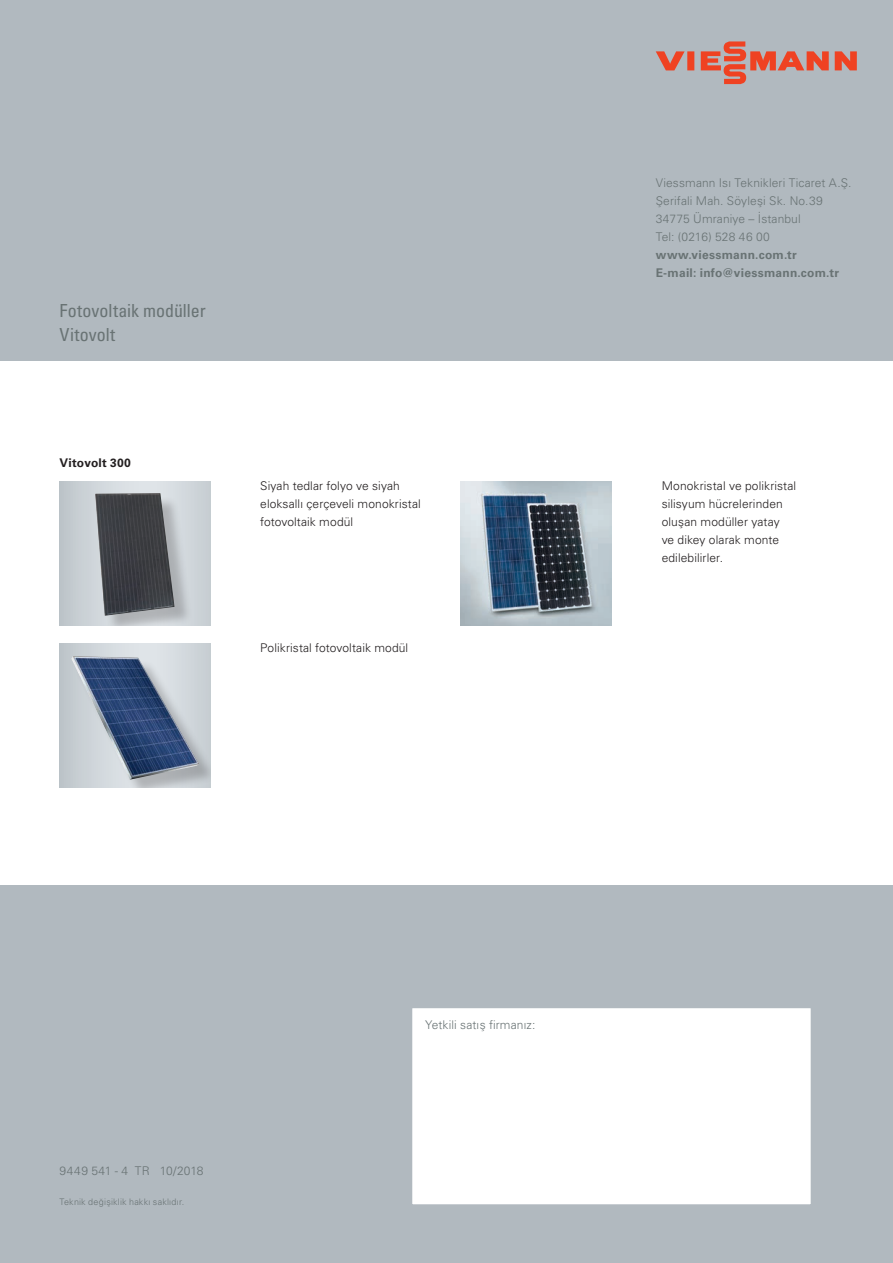
<style>
.page{position:relative;width:893px;height:1263px;background:#b1b9bf}
.page>*{position:absolute;margin:0;border:0;box-sizing:border-box;transform-origin:0 0}
.t1{font:condensed 18px/24px "Univers LTCYR 57";color:#697374}
.t2{font:300 12px/18px "Univers LTCYR 45";letter-spacing:.01em;color:#231f20}
.t3{font:300 12px/18px "Univers LTCYR 45";letter-spacing:.01em;color:#697374}
.t4{font:700 12px/18px "Univers LTCYR 65";letter-spacing:.02em;color:#697374}
.t5{font:700 12px "Univers LTCYR 65";letter-spacing:.02em;color:#231f20}
.t6{font:300 9px "Univers LTCYR 45";letter-spacing:.025em;color:#697374}
</style>
<div class="page">
<div style="left:411px;top:1007px;width:401px;height:199px;background:#fff;border:2px solid #b1b9bf"></div>
<div style="left:0;top:361px;width:893px;height:523px;background:#fff"></div>
<svg style="left:656px;top:41px;width:201px;height:43px"></svg>
<svg style="left:60px;top:482px;width:150px;height:144px;background:#c9d0d5"></svg>
<div style="left:97px;top:495px;width:95px;height:131px;background:#231f20;opacity:.25"></div>
<img style="left:95px;top:493px;width:80px;height:123px">
<img style="left:461px;top:482px;width:150px;height:144px">
<svg style="left:60px;top:644px;width:150px;height:144px;background:#c9d0d5"></svg>
<div style="left:75px;top:658px;width:135px;height:130px;background:#231f20;opacity:.25"></div>
<img style="left:71px;top:656px;width:128px;height:124px">
<h1 class="t1" style="left:60px;top:298px;width:148px">Fotovoltaik modüller<br>Vitovolt</h1>
<p class="t5" style="left:60px;top:454px;width:73px">Vitovolt 300</p>
<p class="t2" style="left:260px;top:477px;width:162px">Siyah tedlar folyo ve siyah eloksallı çerçeveli monokristal fotovoltaik modül</p>
<p class="t2" style="left:260px;top:639px;width:150px">Polikristal fotovoltaik modül</p>
<p class="t3" style="left:656px;top:174px;width:197px">Viessmann Isı Teknikleri Ticaret A.Ş.<br>Şerifali Mah. Söyleşi Sk. No.39<br>34775 Ümraniye – İstanbul<br>Tel: (0216) 528 46 00</p>
<p class="t4" style="left:656px;top:245px;width:185px">www.viessmann.com.tr<br>E-mail: info@viessmann.com.tr</p>
<p class="t2" style="left:662px;top:477px;width:136px">Monokristal ve polikristal silisyum hücrelerinden oluşan modüller yatay<br>ve dikey olarak monte edilebilirler.</p>
<p class="t3" style="left:60px;top:1161px;width:146px">9449 541 - 4 TR 10/2018</p>
<p class="t6" style="left:60px;top:1195px;width:126px">Teknik değişiklik hakkı saklıdır.</p>
<p class="t3" style="left:425px;top:1016px;width:112px">Yetkili satış firmanız:</p>
</div>
